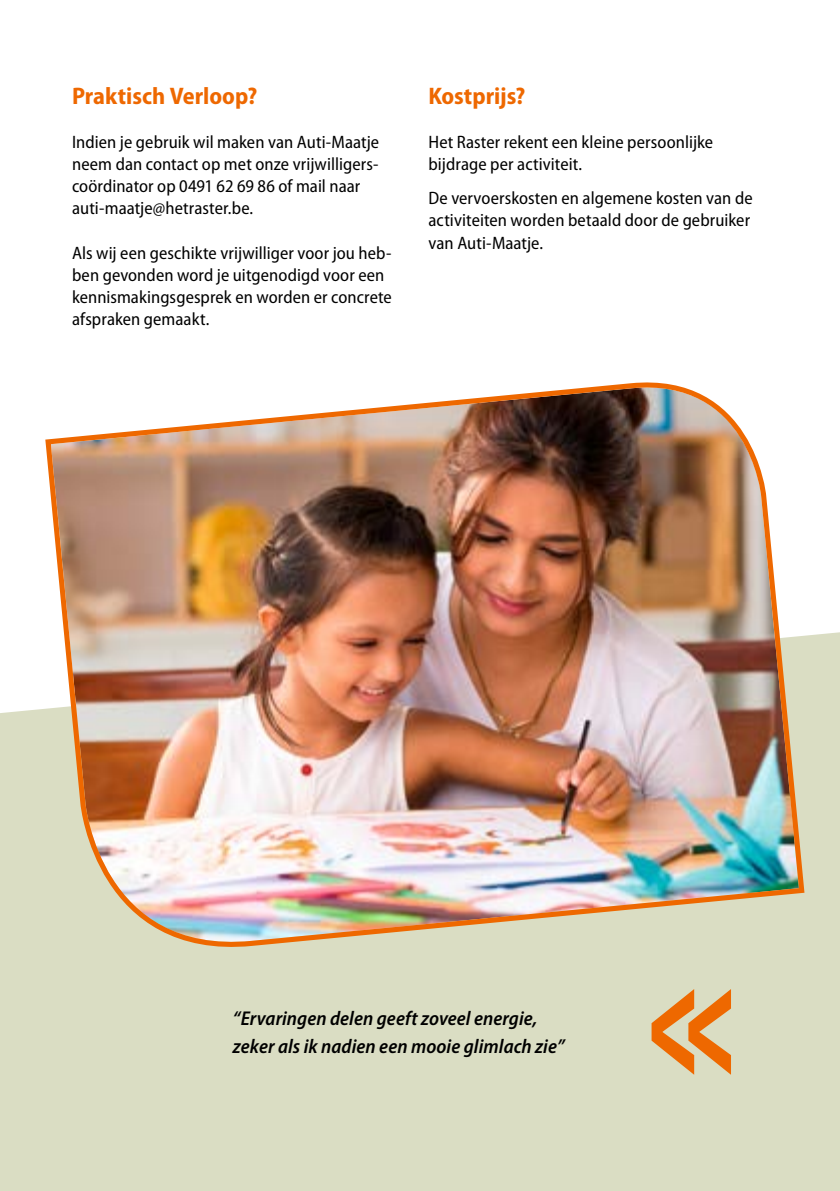
<style>
.page{position:relative;width:840px;height:1191px;background:#fff}
.page>*{position:absolute;margin:0;border:0;box-sizing:border-box;transform-origin:0 0}
.t1{font:700 semi-condensed 24px "Myriad Pro";color:#ee6800}
.t2{font:italic 600 semi-condensed 20px/28px "Myriad Pro";letter-spacing:.005em;color:#000}
.t3{font:semi-condensed 18px/22px "Myriad Pro";letter-spacing:.005em;color:#000}
</style>
<div class="page">
<div style="left:0;top:0;width:839px;height:1191px;background:#daddc3"></div>
<div style="left:0;top:0;width:839px;height:713px;background:#fff"></div>
<svg style="left:651px;top:989px;width:79px;height:85px"></svg>
<img style="left:43px;top:374px;width:763px;height:573px">
<h1 class="t1" style="left:72px;top:80px;width:187px">Praktisch Verloop?</h1>
<p class="t3" style="left:72px;top:131px;width:308px">Indien je gebruik wil maken van Auti-Maatje neem dan contact op met onze vrijwilligers&shy;coördinator op 0491 62 69 86 of mail naar auti-maatje@hetraster.be.</p>
<p class="t3" style="left:72px;top:242px;width:321px">Als wij een geschikte vrijwilliger voor jou heb&shy;ben gevonden word je uitgenodigd voor een kennismakingsgesprek en worden er concrete afspraken gemaakt.</p>
<h1 class="t1" style="left:428px;top:80px;width:98px">Kostprijs?</h1>
<p class="t3" style="left:428px;top:131px;width:286px">Het Raster rekent een kleine persoonlijke bijdrage per activiteit.</p>
<p class="t3" style="left:428px;top:186px;width:325px;line-height:22.6px">De vervoerskosten en algemene kosten van de activiteiten worden betaald door de gebruiker van Auti-Maatje.</p>
<p class="t2" style="left:233px;top:1004px;width:333px">“Ervaringen delen geeft zoveel energie, zeker als ik nadien een mooie glimlach zie”</p>
</div>
